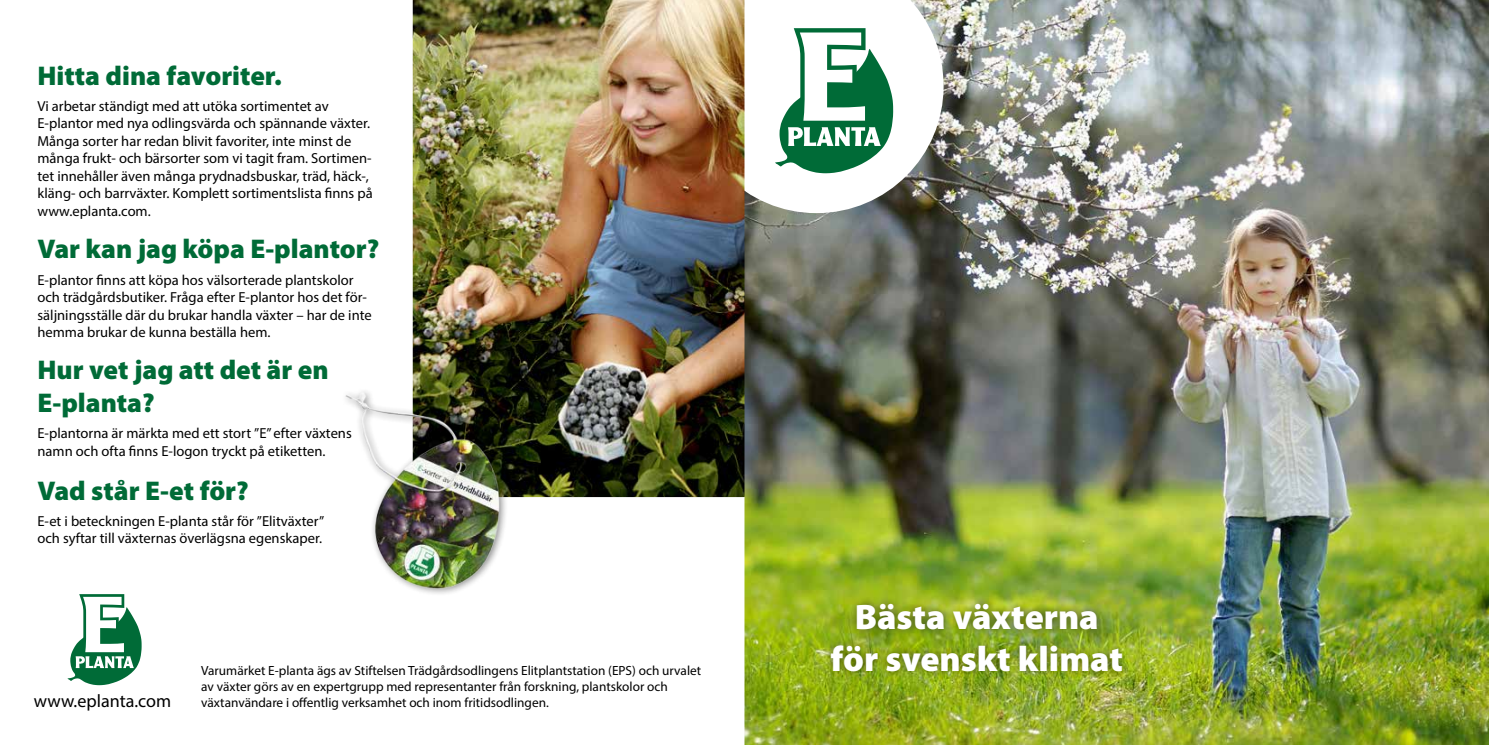
<style>
.page{position:relative;width:1489px;height:745px;background:#fff}
.page>*{position:absolute;margin:0;border:0;box-sizing:border-box;transform-origin:0 0}
.t1{font:900 35.5px/42.6px "Myriad Pro";color:#fff;text-align:center}
.t2{font:900 27.12px/32.5px "Myriad Pro";color:#006b37}
.t3{font:18.12px "Myriad Pro";color:#000}
.t4{font:14.5px/17.5px "Myriad Pro";color:#000}
.t5{font:13.25px/16px "Myriad Pro";color:#000}
</style>
<div class="page">
<img style="left:717px;top:0;width:771px;height:744px">
<svg style="left:744px;top:0;width:199px;height:213px"></svg>
<svg style="left:775px;top:28px;width:118px;height:145px"></svg>
<div style="left:823px;top:595px;width:306px;height:84px;background:#000;opacity:.5"></div>
<svg style="left:67px;top:594px;width:75px;height:90px"></svg>
<img style="left:413px;top:0;width:331px;height:496px">
<img style="left:345px;top:341px;width:174px;height:253px">
<h2 class="t2" style="left:37px;top:59px;width:246px">Hitta dina favoriter.</h2>
<p class="t4" style="left:37px;top:97px;width:337px">Vi arbetar ständigt med att utöka sortimentet av E-plantor med nya odlingsvärda och spännande växter.<br>Många sorter har redan blivit favoriter, inte minst de många frukt- och bärsorter som vi tagit fram. Sortimen&shy;tet innehåller även många prydnadsbuskar, träd, häck-, kläng- och barrväxter. Komplett sortimentslista finns på www.eplanta.com.</p>
<h2 class="t2" style="left:37px;top:233px;width:343px">Var kan jag köpa E-plantor?</h2>
<p class="t4" style="left:37px;top:271px;width:336px">E-plantor finns att köpa hos välsorterade plantskolor och trädgårdsbutiker. Fråga efter E-plantor hos det för&shy;säljningsställe där du brukar handla växter – har de inte hemma brukar de kunna beställa hem.</p>
<h2 class="t2" style="left:37px;top:353px;width:293px">Hur vet jag att det är en<br>E-planta?</h2>
<p class="t4" style="left:37px;top:424px;width:316px">E-plantorna är märkta med ett stort ”E” efter växtens namn och ofta finns E-logon tryckt på etiketten.</p>
<h2 class="t2" style="left:37px;top:474px;width:213px">Vad står E-et för?</h2>
<p class="t4" style="left:37px;top:512px;width:288px">E-et i beteckningen E-planta står för ”Elitväxter” och syftar till växternas överlägsna egenskaper.</p>
<p class="t5" style="left:201px;top:662px;width:501px">Varumärket E-planta ägs av Stiftelsen Trädgårdsodlingens Elitplantstation (EPS) och urvalet av växter görs av en expertgrupp med representanter från forskning, plantskolor och</p>
<p class="t3" style="left:34px;top:689px;width:139px">www.eplanta.com</p>
<p class="t5" style="left:201px;top:694px;width:349px">växtanvändare i offentlig verksamhet och inom fritidsodlingen.</p>
<h1 class="t1" style="left:830px;top:595px;width:294px">Bästa växterna för svenskt klimat</h1>
</div>
